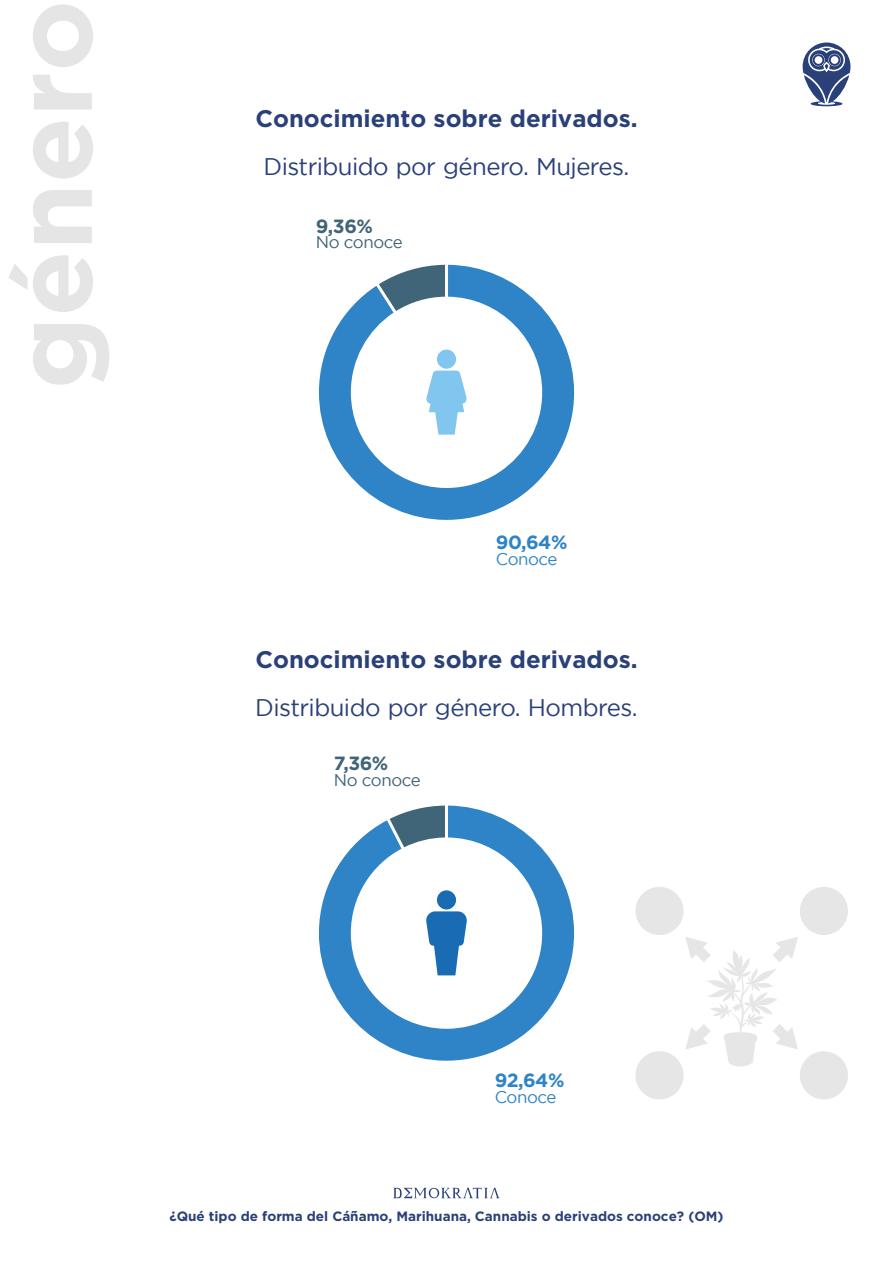
<style>
.page{position:relative;width:893px;height:1263px;background:#fff}
.page>*{position:absolute;margin:0;border:0;box-sizing:border-box;transform-origin:0 0}
.t1{font:700 108px "Gotham";color:#e6e5e5}
.t2{font:24px "Gotham";letter-spacing:-.025em;color:#2a4079}
.t3{font:700 24px "Gotham";color:#2a4079}
.t4{font:700 19.2px "Gotham";letter-spacing:-.025em;color:#2e84c6}
.t5{font:700 19.2px "Gotham";color:#406478}
.t6{font:16.8px "Gotham";letter-spacing:-.025em;color:#406478}
.t7{font:16.8px "Gotham";letter-spacing:-.025em;color:#2e84c6}
.t8{font:700 13.5px "Gotham";color:#2a4079}
</style>
<div class="page">
<svg style="left:803px;top:43px;width:47px;height:63px"></svg>
<svg style="left:393px;top:1188px;width:107px;height:10px"></svg>
<svg style="left:635px;top:887px;width:213px;height:212px"></svg>
<svg style="left:319px;top:265px;width:255px;height:255px"></svg>
<svg style="left:319px;top:805px;width:255px;height:256px"></svg>
<h1 class="t1" style="left:-9px;top:389px;width:391px;rotate:-90deg">género</h1>
<h2 class="t3" style="left:255px;top:104px;width:384px">Conocimiento sobre derivados.</h2>
<h2 class="t2" style="left:263px;top:153px;width:367px">Distribuido por género. Mujeres.</h2>
<h3 class="t5" style="left:316px;top:215px;width:59px">9,36%</h3>
<p class="t6" style="left:316px;top:233px;width:88px">No conoce</p>
<h3 class="t4" style="left:496px;top:531px;width:73px">90,64%</h3>
<p class="t7" style="left:496px;top:550px;width:63px">Conoce</p>
<h2 class="t3" style="left:255px;top:645px;width:384px">Conocimiento sobre derivados.</h2>
<h2 class="t2" style="left:255px;top:694px;width:384px">Distribuido por género. Hombres.</h2>
<h3 class="t5" style="left:334px;top:752px;width:56px">7,36%</h3>
<p class="t6" style="left:334px;top:771px;width:88px">No conoce</p>
<h3 class="t4" style="left:495px;top:1069px;width:71px">92,64%</h3>
<p class="t7" style="left:495px;top:1087px;width:63px">Conoce</p>
<p class="t8" style="left:169px;top:1208px;width:556px">¿Qué tipo de forma del Cáñamo, Marihuana, Cannabis o derivados conoce? (OM)</p>
</div>
